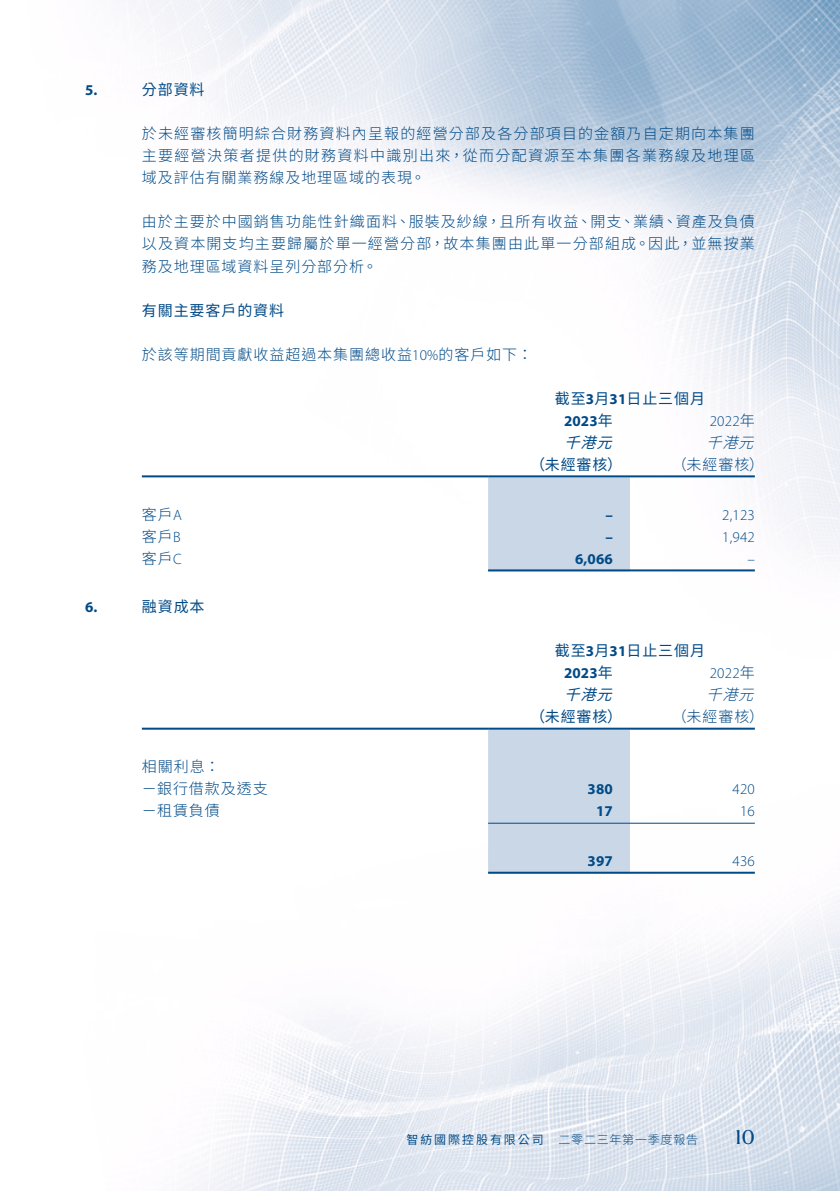
<style>
.page{position:relative;width:840px;height:1191px;background:#fff}
.page>*{position:absolute;margin:0;border:0;box-sizing:border-box;transform-origin:0 0}
.t1{font:22px "Collier";color:#004a87}
.Notes{font:300 15px/22px "Source Han Sans TC";letter-spacing:.06em;color:#004a87;text-align:justify}
.Notes-2{font:15px "Source Han Sans TC";letter-spacing:.06em;color:#004a87}
.Notes-3{font:300 15px "Myriad Pro";letter-spacing:.01em;color:#004a87}
.Notes-4{font:700 15px "Myriad Pro";letter-spacing:.01em;color:#004a87}
.Notes_HD2{font:15px "Source Han Sans TC";letter-spacing:.06em;color:#004a87}
.Notes_HD1{font:15px "Source Han Sans TC";letter-spacing:.06em;color:#004a87}
.Notes-5{font:italic 15px "Source Han Sans TC";color:#004a87}
.Notes-6{font:italic 300 15px "Source Han Sans TC";color:#004a87}
.Notes_HD1-2{font:700 15px "Myriad Pro";color:#004a87}
.t2{font:12px "Source Han Sans TC";letter-spacing:.16em;color:#004a87}
.s1{font-family:"Myriad Pro"}
.s2{font-family:"Myriad Pro";font-weight:700}
.s3{font-family:"Source Han Sans TC";font-weight:400}
.s4{font-family:"Source Han Sans TC"}
.s5{font-weight:300}
</style>
<div class="page">
<img style="left:133px;top:0;width:706px;height:1191px">
<div style="left:488px;top:477px;width:141px;height:92px;background:#cad7e7"></div>
<hr style="left:142px;top:475px;width:346px;height:2px;background:#004a87">
<hr style="left:488px;top:475px;width:141px;height:2px;background:#004a87">
<hr style="left:629px;top:475px;width:125px;height:2px;background:#004a87">
<hr style="left:488px;top:569px;width:141px;height:2px;background:#004a87">
<hr style="left:629px;top:569px;width:125px;height:2px;background:#004a87">
<div style="left:488px;top:729px;width:141px;height:142px;background:#cad7e7"></div>
<hr style="left:142px;top:727px;width:346px;height:2px;background:#004a87">
<hr style="left:488px;top:727px;width:141px;height:2px;background:#004a87">
<hr style="left:629px;top:727px;width:125px;height:2px;background:#004a87">
<hr style="left:488px;top:822px;width:141px;height:1px;background:#004a87">
<hr style="left:629px;top:822px;width:125px;height:1px;background:#004a87">
<hr style="left:488px;top:871px;width:141px;height:2px;background:#004a87">
<hr style="left:629px;top:871px;width:125px;height:2px;background:#004a87">
<p class="Notes_HD1-2" style="left:85px;top:81px;width:14px">5.</p>
<p class="Notes_HD1" style="left:142px;top:81px;width:64px">分部資料</p>
<p class="Notes" style="left:142px;top:123px;width:614px">於未經審核簡明綜合財務資料內呈報的經營分部及各分部項目的金額乃自定期向本集團主要經營決策者提供的財務資料中識別出來，從而分配資源至本集團各業務線及地理區域及評估有關業務線及地理區域的表現。</p>
<p class="Notes" style="left:142px;top:211px;width:614px">由於主要於中國銷售功能性針織面料、服裝及紗線，且所有收益、開支、業績、資產及負債以及資本開支均主要歸屬於單一經營分部，故本集團由此單一分部組成。因此，並無按業務及地理區域資料呈列分部分析。</p>
<p class="Notes_HD2" style="left:142px;top:301px;width:144px">有關主要客戶的資料</p>
<p class="Notes" style="left:142px;top:343px;width:392px">於該等期間貢獻收益超過本集團總收益<span class="s1">10%</span>的客戶如下：</p>
<p class="Notes-2" style="left:554px;top:389px;width:152px">截至<span class="s2">3</span>月<span class="s2">31</span>日止三個月</p>
<p class="Notes-4" style="left:563px;top:411px;width:50px">2023<span class="s3">年</span></p>
<p class="Notes-3" style="left:709px;top:411px;width:46px">2022<span class="s4">年</span></p>
<p class="Notes-5" style="left:564px;top:433px;width:60px">千港元</p>
<p class="Notes-6" style="left:706px;top:433px;width:60px">千港元</p>
<p class="Notes-2" style="left:530px;top:455px;width:93px">（未經審核）</p>
<p class="Notes" style="left:671px;top:453px;width:94px">（未經審核）</p>
<p class="Notes" style="left:142px;top:503px;width:41px">客戶<span class="s1">A</span></p>
<p class="Notes-4" style="left:605px;top:505px;width:9px">–</p>
<p class="Notes-3" style="left:721px;top:505px;width:34px">2,123</p>
<p class="Notes" style="left:142px;top:525px;width:40px">客戶<span class="s1">B</span></p>
<p class="Notes-4" style="left:605px;top:527px;width:9px">–</p>
<p class="Notes-3" style="left:721px;top:527px;width:34px">1,942</p>
<p class="Notes" style="left:142px;top:547px;width:41px">客戶<span class="s1">C</span></p>
<p class="Notes-4" style="left:574px;top:549px;width:39px">6,066</p>
<p class="Notes-3" style="left:747px;top:549px;width:9px">–</p>
<p class="Notes_HD1-2" style="left:85px;top:597px;width:14px">6.</p>
<p class="Notes_HD1" style="left:142px;top:598px;width:64px">融資成本</p>
<p class="Notes-2" style="left:554px;top:642px;width:152px">截至<span class="s2">3</span>月<span class="s2">31</span>日止三個月</p>
<p class="Notes-4" style="left:563px;top:663px;width:50px">2023<span class="s3">年</span></p>
<p class="Notes-3" style="left:709px;top:664px;width:46px">2022<span class="s4">年</span></p>
<p class="Notes-5" style="left:564px;top:686px;width:60px">千港元</p>
<p class="Notes-6" style="left:706px;top:686px;width:60px">千港元</p>
<p class="Notes-2" style="left:530px;top:708px;width:93px">（未經審核）</p>
<p class="Notes" style="left:671px;top:705px;width:94px">（未經審核）</p>
<p class="Notes" style="left:142px;top:755px;width:79px">相關利息：</p>
<p class="Notes" style="left:142px;top:777px;width:127px">－銀行借款及透支</p>
<p class="Notes-4" style="left:587px;top:779px;width:27px">380</p>
<p class="Notes-3" style="left:732px;top:780px;width:24px">420</p>
<p class="Notes" style="left:142px;top:799px;width:79px">－租賃負債</p>
<p class="Notes-4" style="left:595px;top:801px;width:18px">17</p>
<p class="Notes-3" style="left:739px;top:802px;width:16px">16</p>
<p class="Notes-4" style="left:587px;top:851px;width:27px">397</p>
<p class="Notes-3" style="left:732px;top:852px;width:24px">436</p>
<p class="t2" style="left:406px;top:1133px;width:293px">智紡國際控股有限公司　<span class="s5">二零二三年第一季度報告</span></p>
<h1 class="t1" style="left:734px;top:1124px;width:21px">10</h1>
</div>
